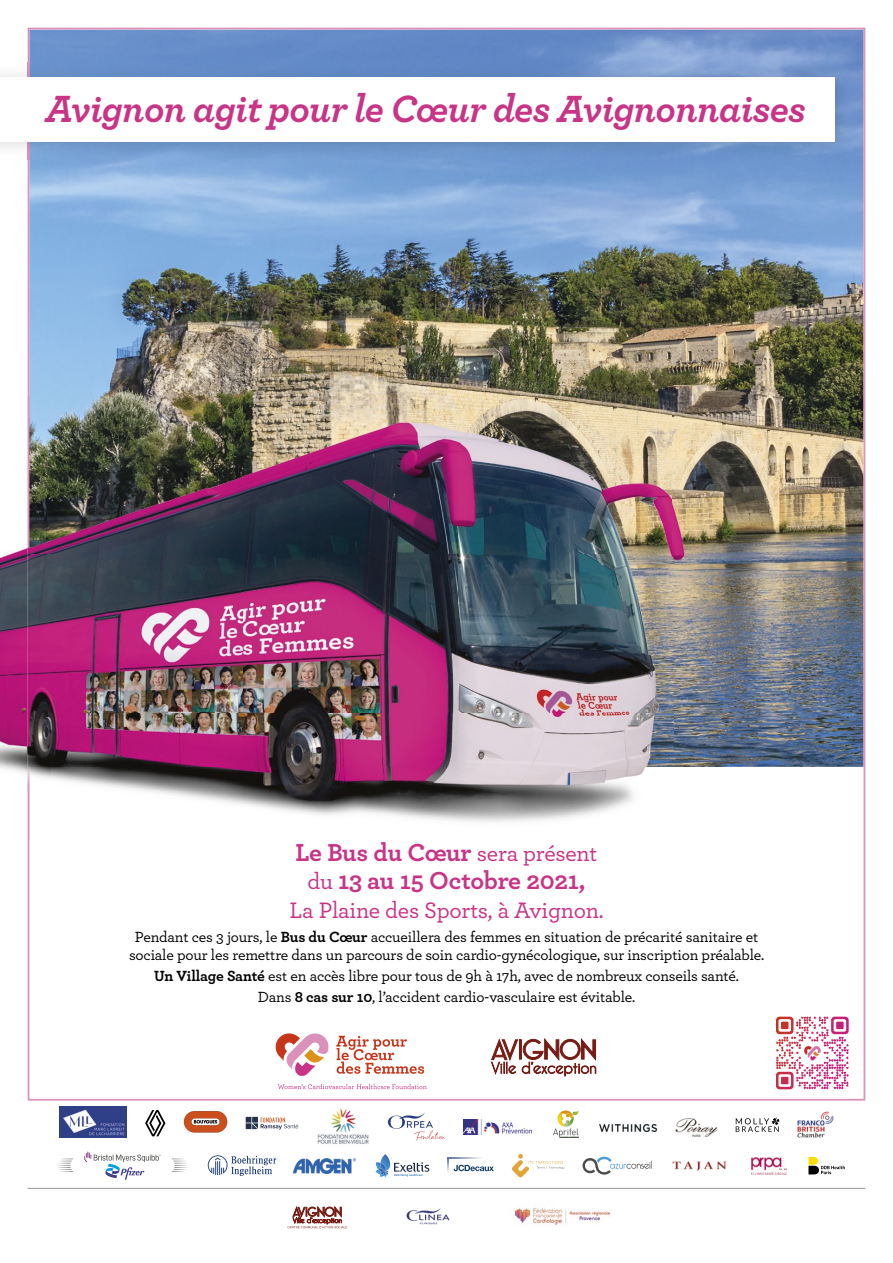
<style>
.page{position:relative;width:893px;height:1263px;background:#fff}
.page>*{position:absolute;margin:0;border:0;box-sizing:border-box;transform-origin:0 0}
.t1{font:italic 700 39.75px "Archer";letter-spacing:-.02em;color:#c83486}
.t2{font:700 25.8px/28.2px "Archer";letter-spacing:-.01em;color:#c83486;text-align:center}
.t3{font:500 23.4px "Archer";letter-spacing:-.01em;color:#c83486}
.t4{font:500 15.45px/18.6px "Archer";letter-spacing:-.01em;color:#000;text-align:center}
.s1{font-weight:500;font-size:23.4px}
.s2{font-weight:700}
</style>
<div class="page">
<img style="left:28px;top:28px;width:837px;height:1072px">
<img style="left:0;top:396px;width:51px;height:443px">
<img style="left:51px;top:767px;width:675px;height:72px">
<img style="left:29px;top:396px;width:697px;height:371px">
<img style="left:28px;top:396px;width:1px;height:443px">
<img style="left:0;top:63px;width:853px;height:96px">
<img style="left:28px;top:63px;width:1px;height:96px">
<div style="left:0;top:77px;width:835px;height:64px;background:#fff"></div>
<svg style="left:774px;top:1014px;width:77px;height:77px"></svg>
<svg style="left:776px;top:1017px;width:73px;height:72px"></svg>
<img style="left:803px;top:1046px;width:18px;height:14px">
<svg style="left:278px;top:1084px;width:149px;height:5px"></svg>
<svg style="left:276px;top:1033px;width:53px;height:43px"></svg>
<svg style="left:336px;top:1036px;width:88px;height:38px"></svg>
<svg style="left:491px;top:1038px;width:105px;height:38px"></svg>
<svg style="left:288px;top:1207px;width:59px;height:21px"></svg>
<div style="left:112px;top:929px;width:669px;height:72px;background:#fff"></div>
<hr style="left:28px;top:1188px;width:837px;height:1px;background:#9c9b9b">
<svg style="left:808px;top:1157px;width:37px;height:17px"></svg>
<svg style="left:512px;top:1154px;width:52px;height:23px"></svg>
<svg style="left:448px;top:1158px;width:33px;height:1px"></svg>
<svg style="left:447px;top:1158px;width:1px;height:14px"></svg>
<svg style="left:454px;top:1165px;width:40px;height:6px"></svg>
<img style="left:673px;top:1161px;width:54px;height:9px">
<img style="left:751px;top:1157px;width:36px;height:17px">
<svg style="left:583px;top:1157px;width:68px;height:18px"></svg>
<svg style="left:208px;top:1155px;width:68px;height:21px"></svg>
<svg style="left:375px;top:1154px;width:54px;height:23px"></svg>
<svg style="left:58px;top:1158px;width:15px;height:14px"></svg>
<svg style="left:172px;top:1158px;width:16px;height:14px"></svg>
<svg style="left:84px;top:1151px;width:77px;height:29px"></svg>
<svg style="left:145px;top:1110px;width:20px;height:26px"></svg>
<img style="left:600px;top:1124px;width:57px;height:8px">
<svg style="left:246px;top:1117px;width:52px;height:12px"></svg>
<img style="left:317px;top:1108px;width:52px;height:36px">
<img style="left:463px;top:1119px;width:69px;height:15px">
<svg style="left:184px;top:1111px;width:43px;height:21px"></svg>
<img style="left:798px;top:1111px;width:36px;height:27px">
<img style="left:675px;top:1119px;width:42px;height:17px">
<svg style="left:553px;top:1110px;width:25px;height:28px"></svg>
<svg style="left:736px;top:1117px;width:43px;height:15px"></svg>
<svg style="left:388px;top:1112px;width:57px;height:29px"></svg>
<img style="left:59px;top:1106px;width:68px;height:31px">
<img style="left:292px;top:1158px;width:63px;height:15px">
<img style="left:406px;top:1208px;width:44px;height:17px">
<img style="left:514px;top:1208px;width:97px;height:17px">
<h1 class="t1" style="left:45px;top:78px;width:762px">Avignon agit pour le Cœur des Avignonnaises</h1>
<h2 class="t2" style="left:296px;top:837px;width:303px">Le Bus du Cœur <span class="s1">sera présent du</span> 13 au 15 Octobre 2021,</h2>
<h3 class="t3" style="left:289px;top:893px;width:316px">La Plaine des Sports, à Avignon.</h3>
<p class="t4" style="left:129px;top:926px;width:637px">Pendant ces 3 jours, le <span class="s2">Bus du Cœur</span> accueillera des femmes en situation de précarité sanitaire et sociale pour les remettre dans un parcours de soin cardio-gynécologique, sur inscription préalable.</p>
<p class="t4" style="left:154px;top:965px;width:586px;line-height:20.7px"><span class="s2">Un Village Santé</span> est en accès libre pour tous de 9h à 17h, avec de nombreux conseils santé.<br>Dans <span class="s2">8 cas sur 10</span>, l’accident cardio-vasculaire est évitable.</p>
</div>
